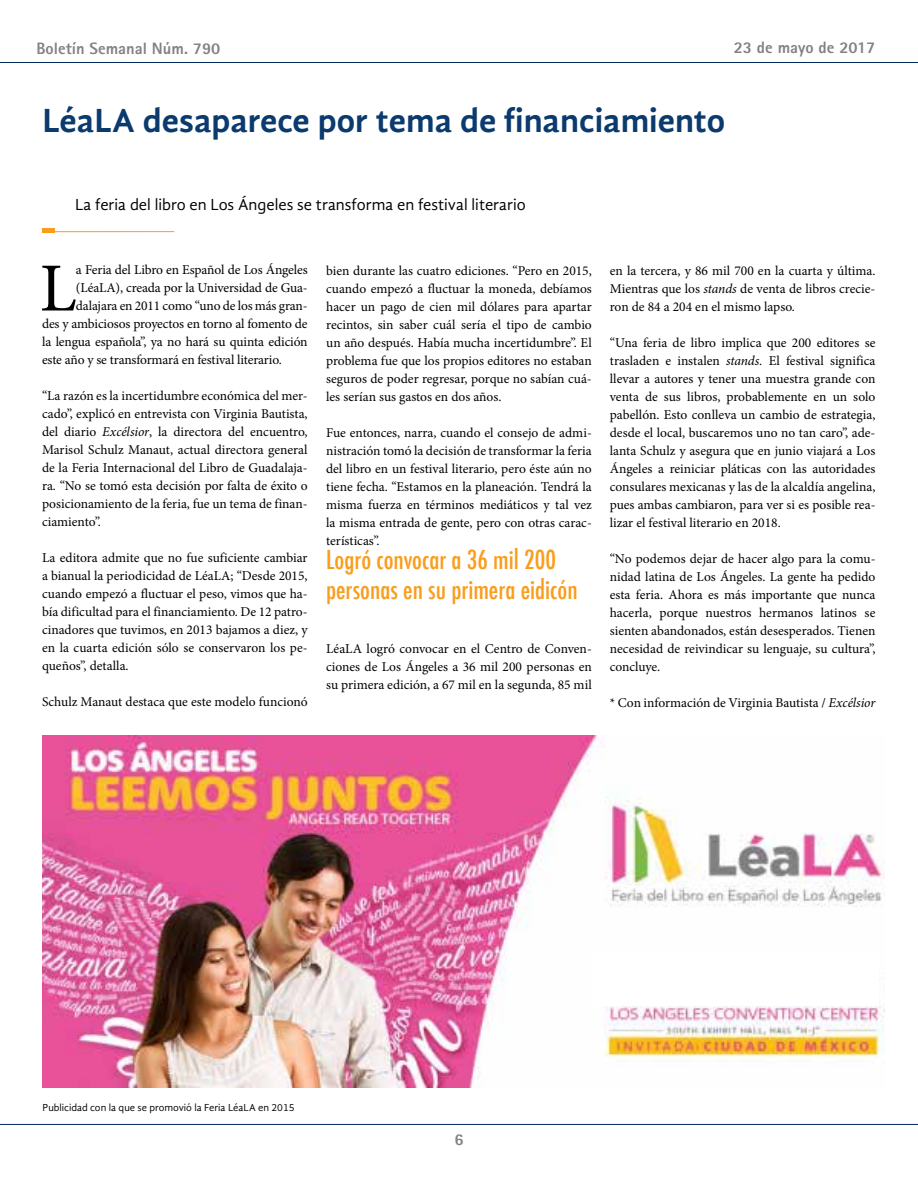
<style>
.page{position:relative;width:918px;height:1188px;background:#fff}
.page>*{position:absolute;margin:0;border:0;box-sizing:border-box;transform-origin:0 0}
.t1{font:68.85px "Minion Pro";color:#000}
.t2{font:700 34.5px "Gandhi Sans";color:#0a3a6e}
.t3{font:500 condensed 25.5px/30px "Futura";color:#f99d1c}
.t4{font:16.5px "Gandhi Sans";color:#000}
.t5{font:800 16.5px "Rotis Sans Serif";color:#808285}
.t6{font:13.5px/18px "Minion Pro";letter-spacing:-.005em;color:#000;text-align:justify}
.t7{font:10.5px "Gandhi Sans";color:#000}
.s1{font-style:italic}
</style>
<div class="page">
<hr style="left:0;top:62px;width:918px;height:1px;background:#00295c">
<hr style="left:0;top:1124px;width:918px;height:1px;background:#00295c">
<hr style="left:43px;top:231px;width:131px;height:1px;background:#f99d1c">
<hr style="left:43px;top:228px;width:12px;height:4px;background:#f99d1c">
<img style="left:43px;top:735px;width:842px;height:352px">
<div style="left:592px;top:954px;width:287px;height:51px;background:#fff"></div>
<p class="t5" style="left:36px;top:38px;width:185px">Boletín Semanal Núm. 790</p>
<p class="t5" style="left:734px;top:37px;width:143px">23 de mayo de 2017</p>
<h2 class="t2" style="left:43px;top:100px;width:684px">LéaLA desaparece por tema de financiamiento</h2>
<p class="t4" style="left:75px;top:195px;width:452px">La feria del libro en Los Ángeles se transforma en festival literario</p>
<h1 class="t1" style="left:40px;top:242px;width:39px">L</h1>
<p class="t6" style="left:76px;top:261px;width:233px">a Feria del Libro en Español de Los Ángeles</p>
<p class="t6" style="left:76px;top:279px;width:233px">(LéaLA), creada por la Universidad de Gua-</p>
<p class="t6" style="left:76px;top:297px;width:233px">dalajara en 2011 como “uno de los más gran-</p>
<p class="t6" style="left:42px;top:315px;width:267px">des y ambiciosos proyectos en torno al fomento de</p>
<p class="t6" style="left:42px;top:333px;width:267px">la lengua española”, ya no hará su quinta edición</p>
<p class="t6" style="left:42px;top:351px;width:241px">este año y se transformará en festival literario.</p>
<p class="t6" style="left:42px;top:387px;width:267px">“La razón es la incertidumbre económica del mer&shy;cado”, explicó en entrevista con Virginia Bautista, del diario <span class="s1">Excélsior</span>, la directora del encuentro, Marisol Schulz Manaut, actual directora general de la Feria Internacional del Libro de Guadalaja&shy;ra. “No se tomó esta decisión por falta de éxito o posicionamiento de la feria, fue un tema de finan&shy;ciamiento”.</p>
<p class="t6" style="left:42px;top:549px;width:267px">La editora admite que no fue suficiente cambiar a bianual la periodicidad de LéaLA; “Desde 2015, cuando empezó a fluctuar el peso, vimos que ha&shy;bía dificultad para el financiamiento. De 12 patro&shy;cinadores que tuvimos, en 2013 bajamos a diez, y en la cuarta edición sólo se conservaron los pe&shy;queños”, detalla.</p>
<p class="t6" style="left:42px;top:693px;width:267px">Schulz Manaut destaca que este modelo funcionó</p>
<p class="t6" style="left:326px;top:262px;width:267px">bien durante las cuatro ediciones. “Pero en 2015, cuando empezó a fluctuar la moneda, debíamos hacer un pago de cien mil dólares para apartar recintos, sin saber cuál sería el tipo de cambio un año después. Había mucha incertidumbre”. El problema fue que los propios editores no estaban seguros de poder regresar, porque no sabían cuá&shy;les serían sus gastos en dos años.</p>
<p class="t6" style="left:326px;top:424px;width:267px">Fue entonces, narra, cuando el consejo de admi&shy;nistración tomó la decisión de transformar la feria del libro en un festival literario, pero éste aún no tiene fecha. “Estamos en la planeación. Tendrá la misma fuerza en términos mediáticos y tal vez la misma entrada de gente, pero con otras carac&shy;terísticas”.</p>
<h3 class="t3" style="left:326px;top:544px;width:253px">Logró convocar a 36 mil 200 personas en su primera eidicón</h3>
<p class="t6" style="left:326px;top:640px;width:267px">LéaLA logró convocar en el Centro de Conven&shy;ciones de Los Ángeles a 36 mil 200 personas en su primera edición, a 67 mil en la segunda, 85 mil</p>
<p class="t6" style="left:610px;top:262px;width:267px">en la tercera, y 86 mil 700 en la cuarta y última.<br>Mientras que los <span class="s1">stands</span> de venta de libros crecie&shy;ron de 84 a 204 en el mismo lapso.</p>
<p class="t6" style="left:610px;top:334px;width:267px">“Una feria de libro implica que 200 editores se trasladen e instalen <span class="s1">stands.</span> El festival significa llevar a autores y tener una muestra grande con venta de sus libros, probablemente en un solo pabellón. Esto conlleva un cambio de estrategia, desde el local, buscaremos uno no tan caro”, ade&shy;lanta Schulz y asegura que en junio viajará a Los Ángeles a reiniciar pláticas con las autoridades consulares mexicanas y las de la alcaldía angelina, pues ambas cambiaron, para ver si es posible rea&shy;lizar el festival literario en 2018.</p>
<p class="t6" style="left:610px;top:550px;width:267px">“No podemos dejar de hacer algo para la comu&shy;nidad latina de Los Ángeles. La gente ha pedido esta feria. Ahora es más importante que nunca hacerla, porque nuestros hermanos latinos se sienten abandonados, están desesperados. Tienen necesidad de reivindicar su lenguaje, su cultura”, concluye.</p>
<p class="t6" style="left:610px;top:694px;width:267px">* Con información de Virginia Bautista / <span class="s1">Excélsior</span></p>
<p class="t7" style="left:43px;top:1102px;width:254px">Publicidad con la que se promovió la Feria LéaLA en 2015</p>
<p class="t5" style="left:455px;top:1129px;width:11px">6</p>
</div>
